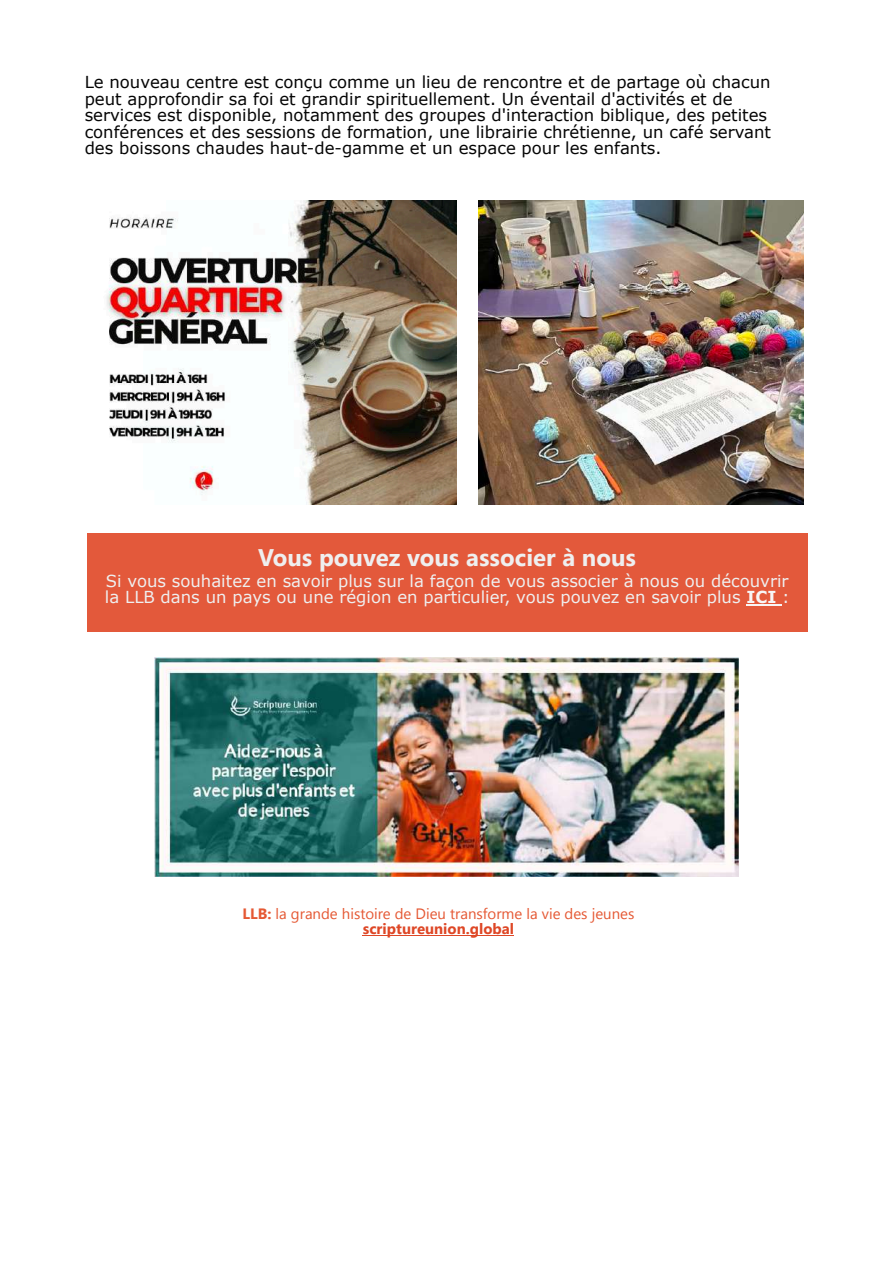
<style>
.page{position:relative;width:893px;height:1263px;background:#fff}
.page>*{position:absolute;margin:0;border:0;box-sizing:border-box;transform-origin:0 0}
.t1{font:700 24px "Segoe UI";color:#efefef}
.t2{font:16.5px/16.5px "Verdana";color:#050505}
.t3{font:16.5px/16.5px "Verdana";color:#efefef}
.t4{font:15px/15px "Segoe UI";color:#e55833;text-align:center}
.s1{font-weight:700;color:#f8f5f5}
.s2{font-weight:700}
.s3{font-weight:700;color:#de4726}
</style>
<div class="page">
<div style="left:87px;top:533px;width:720px;height:98px;background:#e3593b"></div>
<img style="left:106px;top:201px;width:351px;height:304px">
<img style="left:478px;top:201px;width:325px;height:304px">
<hr style="left:746px;top:605px;width:36px;height:1px;background:#f8f5f5">
<img style="left:155px;top:658px;width:583px;height:218px">
<hr style="left:363px;top:935px;width:151px;height:1px;background:#de4726">
<p class="t2" style="left:85px;top:75px;width:688px">Le nouveau centre est conçu comme un lieu de rencontre et de partage où chacun peut approfondir sa foi et grandir spirituellement. Un éventail d'activités et de services est disponible, notamment des groupes d'interaction biblique, des petites conférences et des sessions de formation, une librairie chrétienne, un café servant des boissons chaudes haut-de-gamme et un espace pour les enfants.</p>
<h1 class="t1" style="left:258px;top:548px;width:379px">Vous pouvez vous associer à nous</h1>
<p class="t3" style="left:105px;top:574px;width:686px">Si vous souhaitez en savoir plus sur la façon de vous associer à nous ou découvrir la LLB dans un pays ou une région en particulier, vous pouvez en savoir plus <span class="s1">ICI</span> :</p>
<p class="t4" style="left:242px;top:907px;width:393px"><span class="s2">LLB:</span> la grande histoire de Dieu transforme la vie des jeunes <span class="s3">scriptureunion.global</span></p>
</div>
